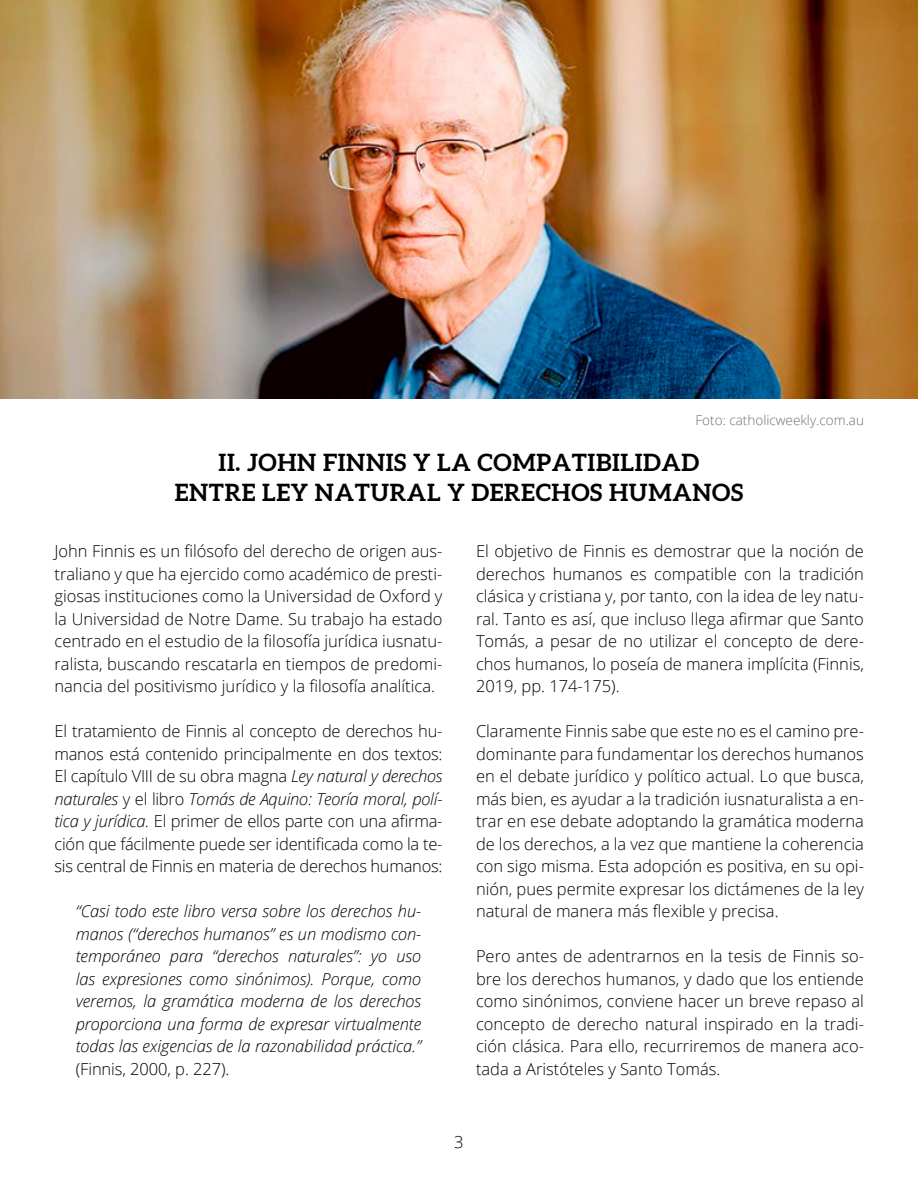
<style>
.page{position:relative;width:918px;height:1188px;background:#fff}
.page>*{position:absolute;margin:0;border:0;box-sizing:border-box;transform-origin:0 0}
.t1{font:700 24px/30px "Aleo";letter-spacing:.025em;color:#000;text-align:center}
.t2{font:300 16.5px/22.5px "Open Sans";color:#000;text-align:justify}
.t3{font:italic 300 16.5px/22.5px "Open Sans";letter-spacing:-.005em;color:#000;text-align:justify}
.t4{font:300 13.5px "Open Sans";color:#706f6f}
.s1{font-style:italic}
</style>
<div class="page">
<img style="left:0;top:0;width:918px;height:398px">
<p class="t4" style="left:696px;top:411px;width:170px">Foto: catholicweekly.com.au</p>
<h1 class="t1" style="left:175px;top:448px;width:570px">II. JOHN FINNIS Y LA COMPATIBILIDAD<br>ENTRE LEY NATURAL Y DERECHOS HUMANOS</h1>
<p class="t2" style="left:55px;top:539px;width:389px">John Finnis es un filósofo del derecho de origen aus&shy;traliano y que ha ejercido como académico de presti&shy;giosas instituciones como la Universidad de Oxford y la Universidad de Notre Dame. Su trabajo ha estado centrado en el estudio de la filosofía jurídica iusnatu&shy;ralista, buscando rescatarla en tiempos de predomi&shy;nancia del positivismo jurídico y la filosofía analítica.</p>
<p class="t2" style="left:55px;top:719px;width:390px">El tratamiento de Finnis al concepto de derechos hu&shy;manos está contenido principalmente en dos textos:<br>El capítulo VIII de su obra magna <span class="s1">Ley natural y derechos naturales</span> y el libro <span class="s1">Tomás de Aquino: Teoría moral, polí&shy;tica y jurídica.</span> El primer de ellos parte con una afirma&shy;ción que fácilmente puede ser identificada como la te&shy;sis central de Finnis en materia de derechos humanos:</p>
<p class="t3" style="left:76px;top:899px;width:347px">“Casi todo este libro versa sobre los derechos hu&shy;manos (“derechos humanos” es un modismo con&shy;temporáneo para “derechos naturales”: yo uso las expresiones como sinónimos). Porque, como veremos, la gramática moderna de los derechos proporciona una forma de expresar virtualmente todas las exigencias de la razonabilidad práctica.”</p>
<p class="t2" style="left:76px;top:1057px;width:155px">(Finnis, 2000, p. 227).</p>
<p class="t2" style="left:476px;top:540px;width:390px">El objetivo de Finnis es demostrar que la noción de derechos humanos es compatible con la tradición clásica y cristiana y, por tanto, con la idea de ley natu&shy;ral. Tanto es así, que incluso llega afirmar que Santo Tomás, a pesar de no utilizar el concepto de dere&shy;chos humanos, lo poseía de manera implícita (Finnis, 2019, pp. 174-175).</p>
<p class="t2" style="left:476px;top:720px;width:390px">Claramente Finnis sabe que este no es el camino pre&shy;dominante para fundamentar los derechos humanos en el debate jurídico y político actual. Lo que busca, más bien, es ayudar a la tradición iusnaturalista a en&shy;trar en ese debate adoptando la gramática moderna de los derechos, a la vez que mantiene la coherencia con sigo misma. Esta adopción es positiva, en su opi&shy;nión, pues permite expresar los dictámenes de la ley natural de manera más flexible y precisa.</p>
<p class="t2" style="left:476px;top:945px;width:390px">Pero antes de adentrarnos en la tesis de Finnis so&shy;bre los derechos humanos, y dado que los entiende como sinónimos, conviene hacer un breve repaso al concepto de derecho natural inspirado en la tradi&shy;ción clásica. Para ello, recurriremos de manera aco&shy;tada a Aristóteles y Santo Tomás.</p>
<p class="t2" style="left:454px;top:1130px;width:11px">3</p>
</div>
